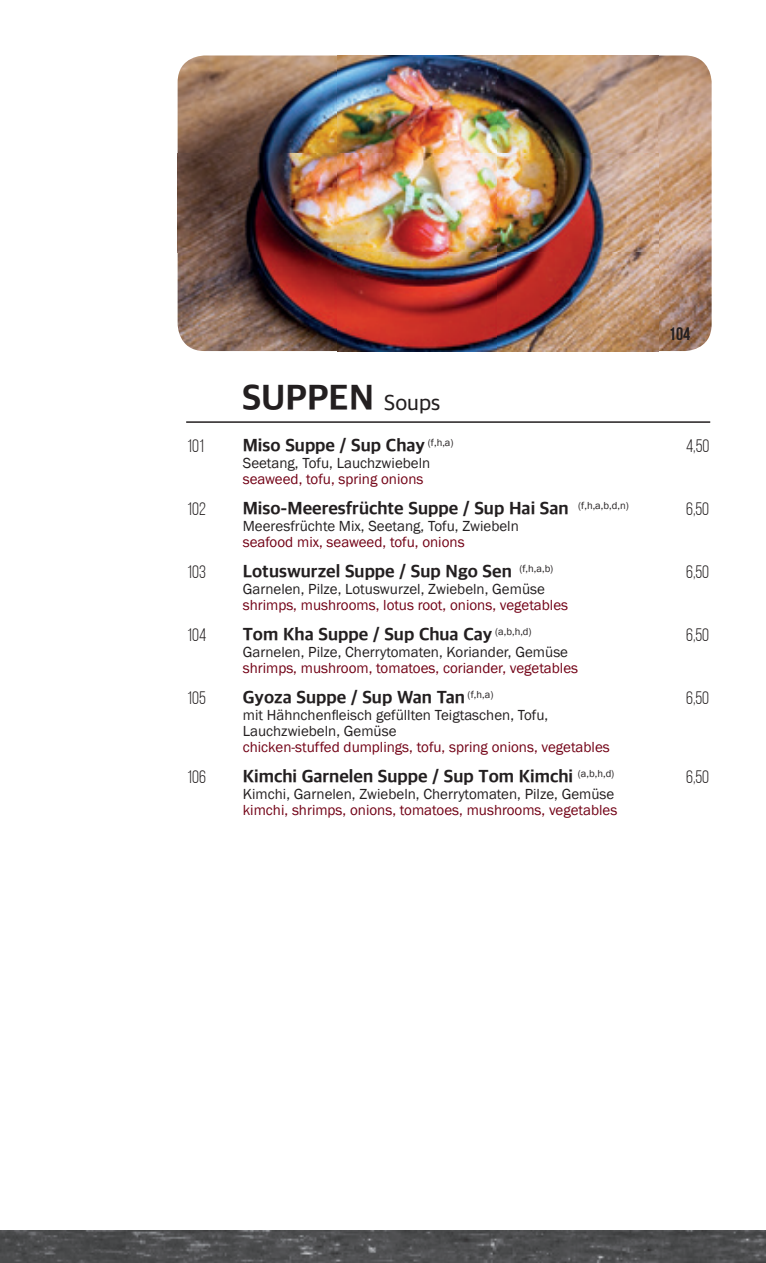
<style>
.page{position:relative;width:766px;height:1263px;background:#fff}
.page>*{position:absolute;margin:0;border:0;box-sizing:border-box;transform-origin:0 0}
.t1{font:800 36px "Apple SD Gothic Neo";color:#231f20}
.t2{font:800 18px "Apple SD Gothic Neo";color:#231f20}
.t3{font:18px "Bebas Neue";color:#231f20}
.t4{font:700 18px "Bebas Neue";color:#231f20}
.t5{font:15px/15.8px "Franklin Gothic";color:#231f20}
.t6{font:15px "Franklin Gothic";color:#720015}
.s1{font-weight:500;font-size:22.5px}
</style>
<div class="page">
<img style="left:0;top:1230px;width:765px;height:33px">
<img style="left:177px;top:55px;width:534px;height:296px">
<hr style="left:186px;top:421px;width:524px;height:2px;background:#231f20">
<h1 class="t1" style="left:242px;top:378px;width:200px">SUPPEN <span class="s1">Soups</span></h1>
<p class="t4" style="left:668px;top:324px;width:23px">104</p>
<p class="t3" style="left:187px;top:436px;width:18px">101</p>
<p class="t2" style="left:243px;top:436px;width:212px">Miso Suppe / Sup Chay <sup>(f,h,a)</sup></p>
<p class="t3" style="left:685px;top:436px;width:25px">4,50</p>
<p class="t5" style="left:243px;top:456px;width:189px">Seetang, Tofu, Lauchzwiebeln</p>
<p class="t6" style="left:243px;top:470px;width:182px">seaweed, tofu, spring onions</p>
<p class="t3" style="left:187px;top:499px;width:20px">102</p>
<p class="t2" style="left:243px;top:499px;width:387px">Miso-Meeresfr+chte Suppe / Sup Hai San <sup>(f,h,a,b,d,n)</sup></p>
<p class="t3" style="left:686px;top:499px;width:24px">6,50</p>
<p class="t5" style="left:243px;top:519px;width:277px">Meeresfrüchte Mix, Seetang, Tofu, Zwiebeln</p>
<p class="t6" style="left:243px;top:533px;width:223px">seafood mix, seaweed, tofu, onions</p>
<p class="t3" style="left:187px;top:562px;width:20px">103</p>
<p class="t2" style="left:243px;top:562px;width:312px">Lotuswurzel Suppe / Sup Ngo Sen <sup>(f,h,a,b)</sup></p>
<p class="t3" style="left:686px;top:562px;width:24px">6,50</p>
<p class="t5" style="left:243px;top:582px;width:303px">Garnelen, Pilze, Lotuswurzel, Zwiebeln, Gemüse</p>
<p class="t6" style="left:243px;top:596px;width:327px">shrimps, mushrooms, lotus root, onions, vegetables</p>
<p class="t3" style="left:187px;top:625px;width:21px">104</p>
<p class="t2" style="left:243px;top:625px;width:290px">Tom Kha Suppe / Sup Chua Cay <sup>(a,b,h,d)</sup></p>
<p class="t3" style="left:686px;top:625px;width:24px">6,50</p>
<p class="t5" style="left:243px;top:645px;width:327px">Garnelen, Pilze, Cherrytomaten, Koriander, Gemüse</p>
<p class="t6" style="left:243px;top:659px;width:337px">shrimps, mushroom, tomatoes, coriander, vegetables</p>
<p class="t3" style="left:187px;top:688px;width:20px">105</p>
<p class="t2" style="left:243px;top:688px;width:252px">Gyoza Suppe / Sup Wan Tan <sup>(f,h,a)</sup></p>
<p class="t3" style="left:686px;top:688px;width:24px">6,50</p>
<p class="t5" style="left:243px;top:708px;width:307px">mit Hähnchenfleisch gefüllten Teigtaschen, Tofu,<br>Lauchzwiebeln, Gemüse</p>
<p class="t6" style="left:243px;top:737px;width:368px">chicken-stuffed dumplings, tofu, spring onions, vegetables</p>
<p class="t3" style="left:187px;top:767px;width:20px">106</p>
<p class="t2" style="left:243px;top:767px;width:373px">Kimchi Garnelen Suppe / Sup Tom Kimchi <sup>(a,b,h,d)</sup></p>
<p class="t3" style="left:686px;top:767px;width:24px">6,50</p>
<p class="t5" style="left:243px;top:786px;width:373px">Kimchi, Garnelen, Zwiebeln, Cherrytomaten, Pilze, Gemüse</p>
<p class="t6" style="left:243px;top:800px;width:376px">kimchi, shrimps, onions, tomatoes, mushrooms, vegetables</p>
</div>
